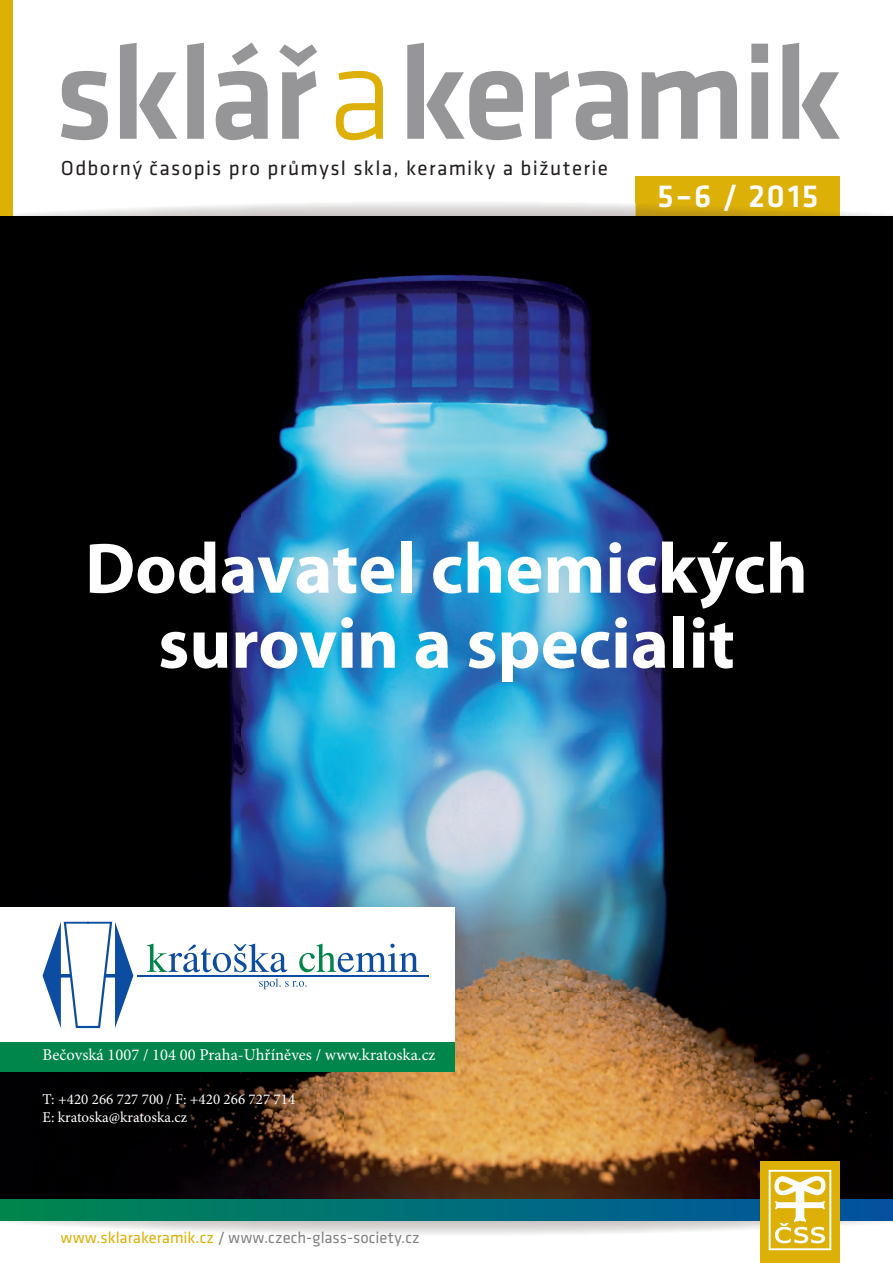
<style>
.page{position:relative;width:893px;height:1263px;background:#fff}
.page>*{position:absolute;margin:0;border:0;box-sizing:border-box;transform-origin:0 0}
.t1{font:700 72px/75px "Myriad Pro";color:#fff;text-align:center}
.t2{font:500 33px "Klavika Basic";color:#fff}
.t3{font:21px "Klavika Basic";letter-spacing:.06em;color:#231f20}
.t4{font:16.5px "Minion Pro";color:#fff}
.t5{font:16.5px "Klavika Basic";color:#828283}
.t6{font:15px/18px "Minion Pro";color:#fff}
.s1{color:#fcfcfc}
.s2{color:#f6f6f5}
.s3{color:#ddb008}
</style>
<div class="page">
<div style="left:636px;top:176px;width:204px;height:41px;background:#ddb008"></div>
<img style="left:0;top:1220px;width:893px;height:14px">
<img style="left:13px;top:201px;width:880px;height:16px">
<img style="left:636px;top:203px;width:204px;height:14px">
<img style="left:659px;top:204px;width:157px;height:7px">
<svg style="left:61px;top:43px;width:779px;height:97px"></svg>
<svg style="left:336px;top:71px;width:47px;height:69px"></svg>
<div style="left:0;top:0;width:13px;height:217px;background:#ddb008"></div>
<img style="left:0;top:217px;width:893px;height:982px">
<div style="left:0;top:908px;width:455px;height:134px;background:#fff"></div>
<hr style="left:137px;top:975px;width:291px;height:1px;background:#0d4da1">
<svg style="left:259px;top:978px;width:48px;height:11px"></svg>
<svg style="left:147px;top:944px;width:272px;height:28px"></svg>
<svg style="left:43px;top:922px;width:90px;height:106px"></svg>
<div style="left:0;top:1042px;width:455px;height:30px;background:#00854a"></div>
<div style="left:0;top:1199px;width:893px;height:21px;background:linear-gradient(to right,#00874f,#0253a3)"></div>
<div style="left:760px;top:1161px;width:80px;height:102px;background:#ddb008"></div>
<svg style="left:769px;top:1170px;width:62px;height:80px"></svg>
<h3 class="t3" style="left:61px;top:160px;width:549px">Odborný časopis pro průmysl skla, keramiky a bižuterie</h3>
<h2 class="t2" style="left:657px;top:183px;width:163px"><span class="s1">5</span> 6 <span class="s2">/</span> 2015</h2>
<h2 class="t2" style="left:676px;top:183px;width:18px">–</h2>
<h1 class="t1" style="left:85px;top:537px;width:724px">Dodavatel chemických surovin a specialit</h1>
<p class="t4" style="left:43px;top:1048px;width:395px">Bečovská 1007 / 104 00 Praha-Uhříněves / www.kratoska.cz</p>
<p class="t6" style="left:43px;top:1091px;width:254px">T: +420 266 727 700 / F: +420 266 727 714<br>E: kratoska@kratoska.cz</p>
<p class="t5" style="left:61px;top:1231px;width:360px"><span class="s3">www.sklarakeramik.cz</span> / www.czech-glass-society.cz</p>
</div>
